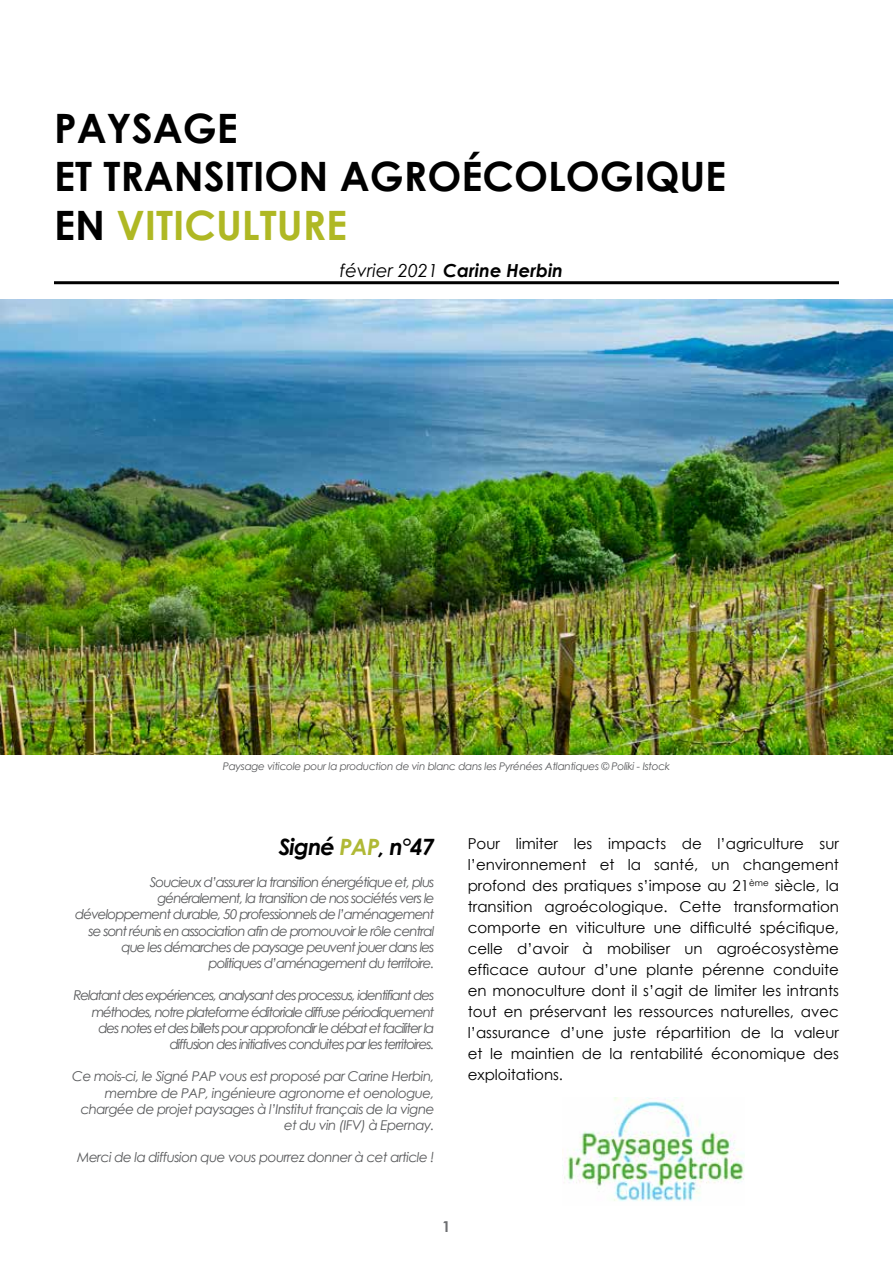
<style>
.page{position:relative;width:893px;height:1263px;background:#fff}
.page>*{position:absolute;margin:0;border:0;box-sizing:border-box;transform-origin:0 0}
.t1{font:700 40.5px/48.6px "Century Gothic";color:#000}
.t2{font:italic 700 22.5px "Century Gothic";letter-spacing:-.04em;color:#000}
.t3{font:italic 700 18px "Century Gothic";color:#000}
.t4{font:15px/21px "Century Gothic";color:#000;text-align:justify}
.t5{font:700 15px "Century Gothic";color:#6d6e71}
.t6{font:italic 13.5px/16.2px "Century Gothic";letter-spacing:-.07em;color:#58595b;text-align:right}
.t7{font:italic 13.5px/16.2px "Century Gothic";letter-spacing:-.04em;color:#58595b;text-align:right}
.t8{font:italic 10.5px "Century Gothic";letter-spacing:-.03em;color:#58595b}
.s1{color:#afb824}
.s2{font-weight:400}
.s3{color:#b0b936}
</style>
<div class="page">
<hr style="left:54px;top:281px;width:785px;height:3px;background:#000">
<img style="left:562px;top:1097px;width:182px;height:104px">
<img style="left:0;top:299px;width:893px;height:455px">
<h1 class="t1" style="left:54px;top:103px;width:674px">PAYSAGE<br>ET TRANSITION AGROÉCOLOGIQUE<br>EN <span class="s1">VITICULTURE</span></h1>
<h3 class="t3" style="left:340px;top:259px;width:225px"><span class="s2">février 2021</span> Carine Herbin</h3>
<p class="t8" style="left:223px;top:760px;width:449px">Paysage viticole pour la production de vin blanc dans les Pyrénées Atlantiques © Poliki - Istock</p>
<h2 class="t2" style="left:279px;top:832px;width:157px">Signé <span class="s3">PAP</span>, n°47</h2>
<p class="t6" style="left:75px;top:874px;width:361px">Soucieux d’assurer la transition énergétique et, plus généralement, la transition de nos sociétés vers le développement durable, 50 professionnels de l’aménagement se sont réunis en association afin de promouvoir le rôle central que les démarches de paysage peuvent jouer dans les politiques d’aménagement du territoire.</p>
<p class="t6" style="left:73px;top:987px;width:363px">Relatant des expériences, analysant des processus, identifiant des méthodes, notre plateforme éditoriale diffuse périodiquement des notes et des billets pour approfondir le débat et faciliter la diffusion des initiatives conduites par les territoires.</p>
<p class="t7" style="left:72px;top:1068px;width:364px">Ce mois-ci, le Signé PAP vous est proposé par Carine Herbin, membre de PAP, ingénieure agronome et oenologue, chargée de projet paysages à l’Institut français de la vigne et du vin (IFV) à Epernay.</p>
<p class="t7" style="left:77px;top:1149px;width:359px">Merci de la diffusion que vous pourrez donner à cet article !</p>
<p class="t4" style="left:468px;top:833px;width:373px">Pour limiter les impacts de l’agriculture sur l’environnement et la santé, un changement profond des pratiques s’impose au 21<sup>ème</sup> siècle, la transition agroécologique. Cette transformation comporte en viticulture une difficulté spécifique, celle d’avoir à mobiliser un agroécosystème efficace autour d’une plante pérenne conduite en monoculture dont il s’agit de limiter les intrants tout en préservant les ressources naturelles, avec l’assurance d’une juste répartition de la valeur et le maintien de la rentabilité économique des exploitations.</p>
<p class="t5" style="left:442px;top:1217px;width:10px">1</p>
</div>
